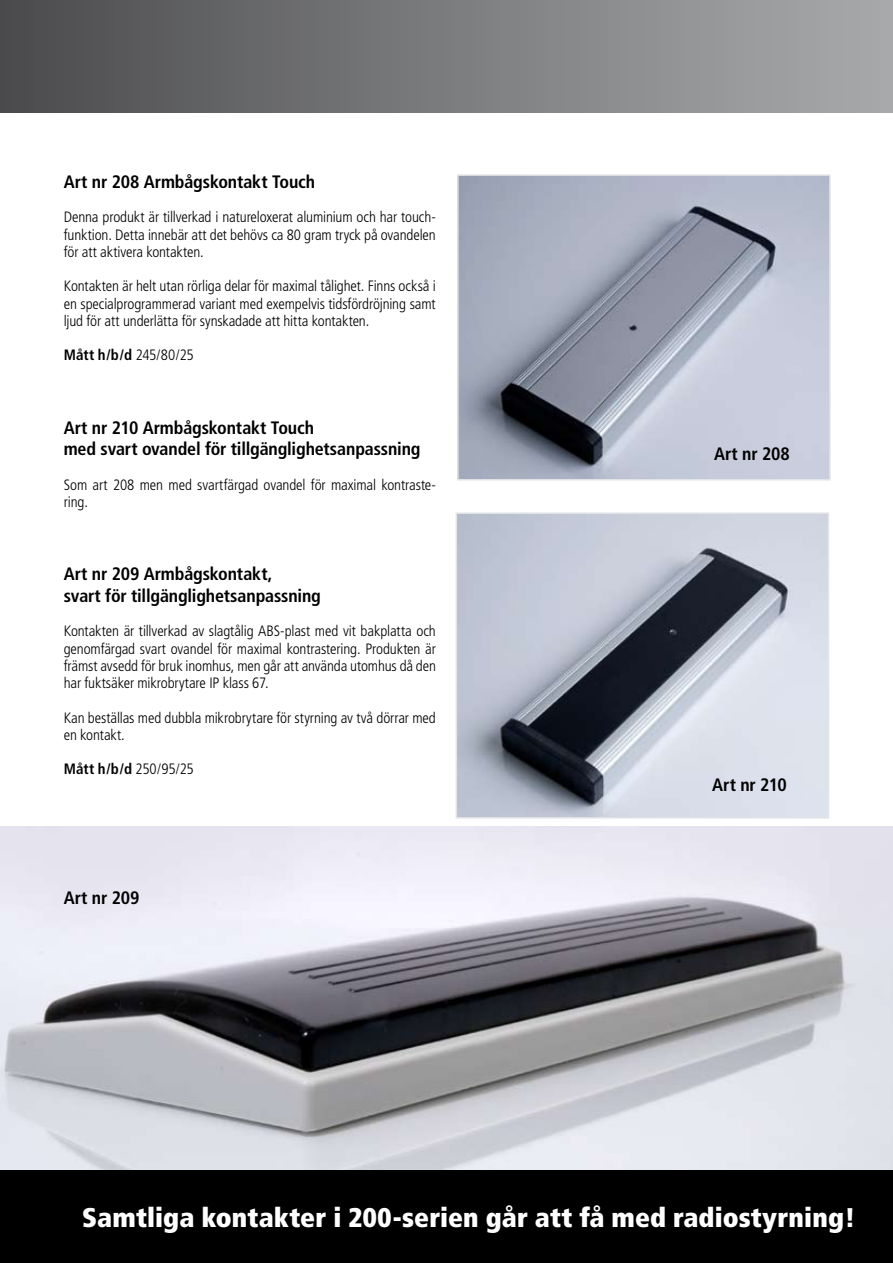
<style>
.page{position:relative;width:893px;height:1263px;background:#fff}
.page>*{position:absolute;margin:0;border:0;box-sizing:border-box;transform-origin:0 0}
.t1{font:900 condensed 27px "Frutiger";letter-spacing:.005em;color:#fff}
.t2{font:700 condensed 18px/21.6px "Frutiger";letter-spacing:-.01em;color:#000}
.t3{font:300 condensed 15px/17.2px "Frutiger";letter-spacing:-.01em;color:#000;text-align:justify}
.t4{font:700 condensed 15px "Frutiger";color:#000}
.s1{font-weight:300}
</style>
<div class="page">
<div style="left:0;top:0;width:893px;height:112px;background:linear-gradient(to right,#4c4c4e,#a9abad)"></div>
<img style="left:0;top:826px;width:893px;height:345px">
<div style="left:0;top:1171px;width:893px;height:92px;background:#000"></div>
<img style="left:460px;top:177px;width:368px;height:300px">
<div style="left:457px;top:174px;width:374px;height:306px;border:2px solid #e3e4e5"></div>
<img style="left:459px;top:515px;width:367px;height:301px">
<div style="left:456px;top:512px;width:373px;height:307px;border:2px solid #e3e4e5"></div>
<p class="t2" style="left:64px;top:171px;width:253px">Art nr 208 Armbågskontakt Touch</p>
<p class="t3" style="left:64px;top:209px;width:374px">Denna produkt är tillverkad i natureloxerat aluminium och har touch&shy;funktion. Detta innebär att det behövs ca 80 gram tryck på ovandelen för att aktivera kontakten.</p>
<p class="t3" style="left:64px;top:278px;width:374px">Kontakten är helt utan rörliga delar för maximal tålighet. Finns också i en specialprogrammerad variant med exempelvis tidsfördröjning samt ljud för att underlätta för synskadade att hitta kontakten.</p>
<p class="t4" style="left:64px;top:346px;width:131px">Mått h/b/d <span class="s1">245/80/25</span></p>
<p class="t2" style="left:64px;top:417px;width:358px">Art nr 210 Armbågskontakt Touch<br>med svart ovandel för tillgänglighetsanpassning</p>
<p class="t3" style="left:64px;top:476px;width:374px">Som art 208 men med svartfärgad ovandel för maximal kontraste&shy;ring.</p>
<p class="t2" style="left:64px;top:563px;width:259px">Art nr 209 Armbågskontakt,<br>svart för tillgänglighetsanpassning</p>
<p class="t3" style="left:64px;top:623px;width:374px">Kontakten är tillverkad av slagtålig ABS-plast med vit bakplatta och genomfärgad svart ovandel för maximal kontrastering. Produkten är främst avsedd för bruk inomhus, men går att använda utomhus då den har fuktsäker mikrobrytare IP klass 67.</p>
<p class="t3" style="left:64px;top:709px;width:374px">Kan beställas med dubbla mikrobrytare för styrning av två dörrar med en kontakt.</p>
<p class="t4" style="left:64px;top:760px;width:131px">Mått h/b/d <span class="s1">250/95/25</span></p>
<p class="t2" style="left:64px;top:887px;width:77px">Art nr 209</p>
<p class="t2" style="left:714px;top:443px;width:77px">Art nr 208</p>
<p class="t2" style="left:712px;top:774px;width:76px">Art nr 210</p>
<h1 class="t1" style="left:82px;top:1200px;width:775px">Samtliga kontakter i 200-serien går att få med radiostyrning!</h1>
</div>
